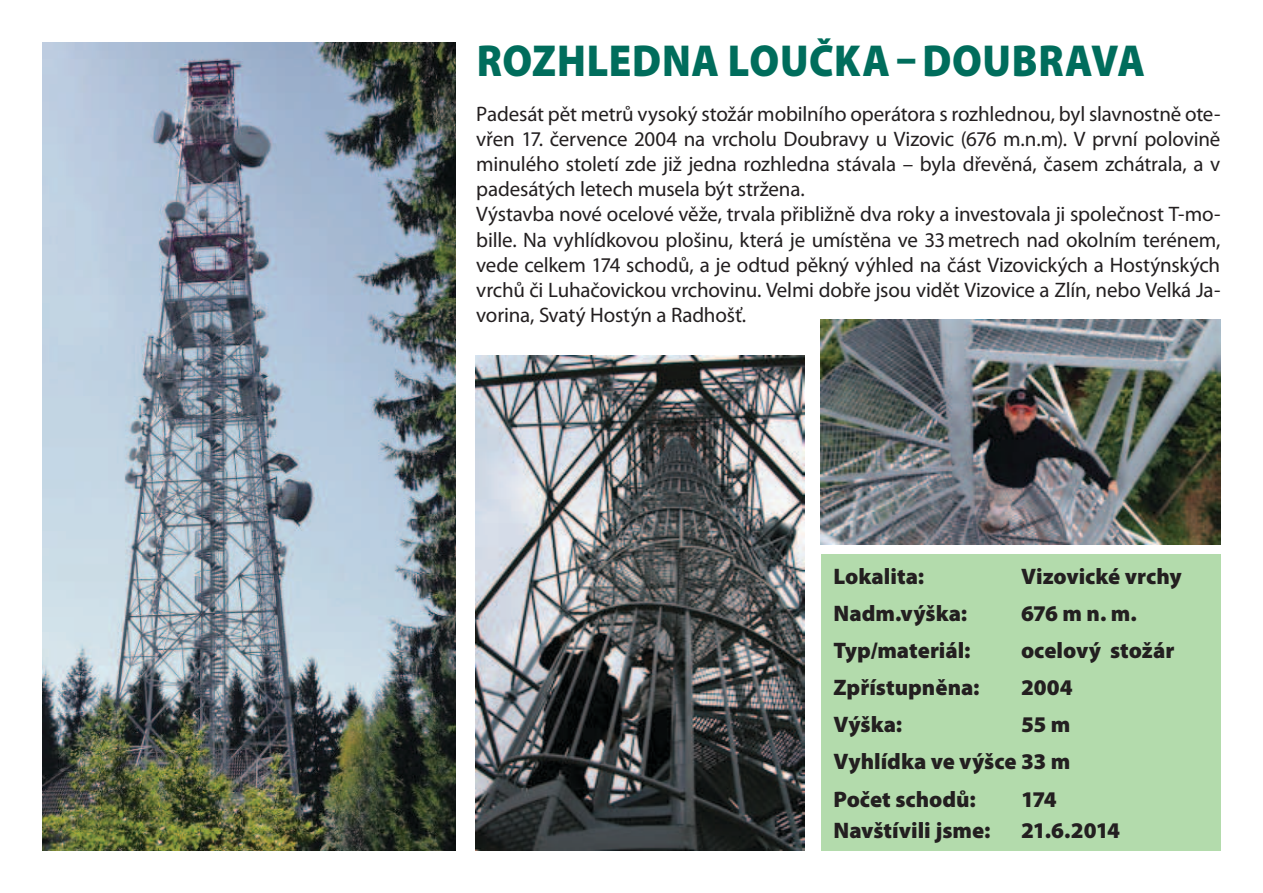
<style>
.page{position:relative;width:1263px;height:893px;background:#fff}
.page>*{position:absolute;margin:0;border:0;box-sizing:border-box;transform-origin:0 0}
.t1{font:900 45px "Myriad Pro";letter-spacing:.015em;color:#006d5c;scale:.91 1}
.t2{font:900 22.5px/37.2px "Myriad Pro";color:#231f20;text-align:justify}
.t3{font:21px/25.2px "Myriad Pro";letter-spacing:-.01em;color:#231f20}
</style>
<div class="page">
<div style="left:821px;top:554px;width:399px;height:296px;background:#b3dbac"></div>
<img style="left:475px;top:356px;width:330px;height:494px">
<img style="left:821px;top:319px;width:399px;height:225px">
<img style="left:43px;top:43px;width:412px;height:807px">
<h1 class="t1" style="left:477px;top:31px;width:736px">ROZHLEDNA LOUČKA– DOUBRAVA</h1>
<p class="t3" style="left:476px;top:101px;width:746px">Padesát pět metrů vysoký stožár mobilního operátora s rozhlednou, byl slavnostně ote&shy;vřen 17. července 2004 na vrcholu Doubravy u Vizovic (676 m.n.m). V první polovině minulého století zde již jedna rozhledna stávala – byla dřevěná, časem zchátrala, a v padesátých letech musela být stržena.<br>Výstavba nové ocelové věže, trvala přibližně dva roky a investovala ji společnost T-mo&shy;bille. Na vyhlídkovou plošinu, která je umístěna ve 33metrech nad okolním terénem, vede celkem 174 schodů, a je odtud pěkný výhled na část Vizovických a Hostýnských vrchů či Luhačovickou vrchovinu. Velmi dobře jsou vidět Vizovice a Zlín, nebo Velká Ja&shy;vorina, Svatý Hostýn a Radhošť.</p>
<p class="t2" style="left:833px;top:556px;width:92px">Lokalita:</p>
<p class="t2" style="left:1021px;top:556px;width:162px">Vizovické vrchy</p>
<p class="t2" style="left:833px;top:594px;width:135px">Nadm.výška:</p>
<p class="t2" style="left:1021px;top:594px;width:117px">676 m n. m.</p>
<p class="t2" style="left:833px;top:631px;width:139px">Typ/materiál:</p>
<p class="t2" style="left:1021px;top:631px;width:155px">ocelový stožár</p>
<p class="t2" style="left:833px;top:668px;width:148px">Zpřístupněna:</p>
<p class="t2" style="left:1021px;top:668px;width:53px">2004</p>
<p class="t2" style="left:833px;top:705px;width:70px">Výška:</p>
<p class="t2" style="left:833px;top:705px;width:238px;text-indent:187px">55 m Vyhlídka ve výšce 33 m Počet schodů:</p>
<p class="t2" style="left:1021px;top:779px;width:37px">174</p>
<p class="t2" style="left:833px;top:811px;width:159px">Navštívili jsme:</p>
<p class="t2" style="left:1021px;top:811px;width:101px">21.6.2014</p>
</div>
